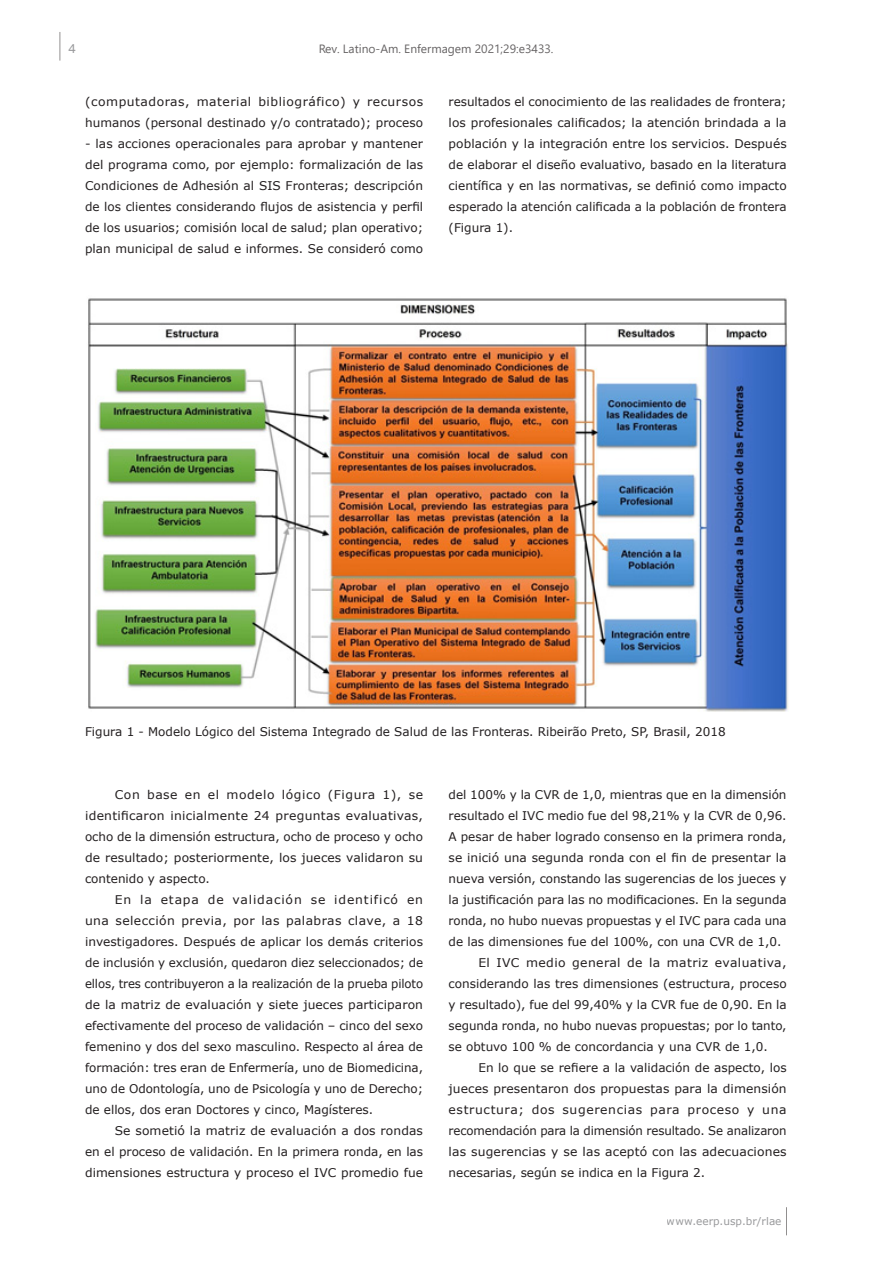
<style>
.page{position:relative;width:893px;height:1263px;background:#fff}
.page>*{position:absolute;margin:0;border:0;box-sizing:border-box;transform-origin:0 0}
.t1{font:13.5px "Geneva Normal";color:#6c6d70}
.Texto{font:12px/21px "Verdana";color:#231f20;text-align:justify}
.Texto-2{font:12px/21px "Verdana";letter-spacing:.025em;color:#231f20}
.Título_de_tabela_e_f{font:12px "Verdana";color:#231f20}
.t2{font:12px "Segoe UI";color:#231f20}
.t3{font:10.5px "Verdana";color:#6c6d70}
</style>
<div class="page">
<svg style="left:786px;top:1207px;width:1px;height:28px"></svg>
<svg style="left:60px;top:32px;width:1px;height:29px"></svg>
<img style="left:88px;top:298px;width:701px;height:413px">
<p class="t1" style="left:68px;top:42px;width:9px">4</p>
<p class="t2" style="left:318px;top:38px;width:237px">Rev. Latino-Am. Enfermagem 2021;29:e3433.</p>
<p class="Texto-2" style="left:85px;top:91px;width:340px">(computadoras, material bibliográfico) y recursos humanos (personal destinado y/o contratado); proceso</p>
<p class="Texto" style="left:85px;top:133px;width:340px">- las acciones operacionales para aprobar y mantener del programa como, por ejemplo: formalización de las Condiciones de Adhesión al SIS Fronteras; descripción de los clientes considerando flujos de asistencia y perfil de los usuarios; comisión local de salud; plan operativo; plan municipal de salud e informes. Se consideró como</p>
<p class="Texto" style="left:449px;top:91px;width:340px">resultados el conocimiento de las realidades de frontera; los profesionales calificados; la atención brindada a la población y la integración entre los servicios. Después de elaborar el diseño evaluativo, basado en la literatura científica y en las normativas, se definió como impacto esperado la atención calificada a la población de frontera (Figura 1).</p>
<p class="Título_de_tabela_e_f" style="left:85px;top:724px;width:642px">Figura 1 - Modelo Lógico del Sistema Integrado de Salud de las Fronteras. Ribeirão Preto, SP, Brasil, 2018</p>
<p class="Texto" style="left:85px;top:784px;width:339px;text-indent:30px">Con base en el modelo lógico (Figura 1), se identificaron inicialmente 24 preguntas evaluativas, ocho de la dimensión estructura, ocho de proceso y ocho de resultado; posteriormente, los jueces validaron su contenido y aspecto.</p>
<p class="Texto" style="left:85px;top:889px;width:340px;text-indent:30px">En la etapa de validación se identificó en una selección previa, por las palabras clave, a 18 investigadores. Después de aplicar los demás criterios de inclusión y exclusión, quedaron diez seleccionados; de ellos, tres contribuyeron a la realización de la prueba piloto de la matriz de evaluación y siete jueces participaron efectivamente del proceso de validación – cinco del sexo femenino y dos del sexo masculino. Respecto al área de formación: tres eran de Enfermería, uno de Biomedicina, uno de Odontología, uno de Psicología y uno de Derecho; de ellos, dos eran Doctores y cinco, Magísteres.</p>
<p class="Texto" style="left:85px;top:1120px;width:340px;text-indent:30px">Se sometió la matriz de evaluación a dos rondas en el proceso de validación. En la primera ronda, en las dimensiones estructura y proceso el IVC promedio fue</p>
<p class="Texto" style="left:449px;top:784px;width:340px">del 100% y la CVR de 1,0, mientras que en la dimensión resultado el IVC medio fue del 98,21% y la CVR de 0,96.<br>A pesar de haber logrado consenso en la primera ronda, se inició una segunda ronda con el fin de presentar la nueva versión, constando las sugerencias de los jueces y la justificación para las no modificaciones. En la segunda ronda, no hubo nuevas propuestas y el IVC para cada una de las dimensiones fue del 100%, con una CVR de 1,0.</p>
<p class="Texto" style="left:449px;top:952px;width:340px;text-indent:30px">El IVC medio general de la matriz evaluativa, considerando las tres dimensiones (estructura, proceso y resultado), fue del 99,40% y la CVR fue de 0,90. En la segunda ronda, no hubo nuevas propuestas; por lo tanto, se obtuvo 100 % de concordancia y una CVR de 1,0.</p>
<p class="Texto" style="left:449px;top:1057px;width:340px;text-indent:30px">En lo que se refiere a la validación de aspecto, los jueces presentaron dos propuestas para la dimensión estructura; dos sugerencias para proceso y una recomendación para la dimensión resultado. Se analizaron las sugerencias y se las aceptó con las adecuaciones necesarias, según se indica en la Figura 2.</p>
<p class="t3" style="left:667px;top:1214px;width:116px">www.eerp.usp.br/rlae</p>
</div>
